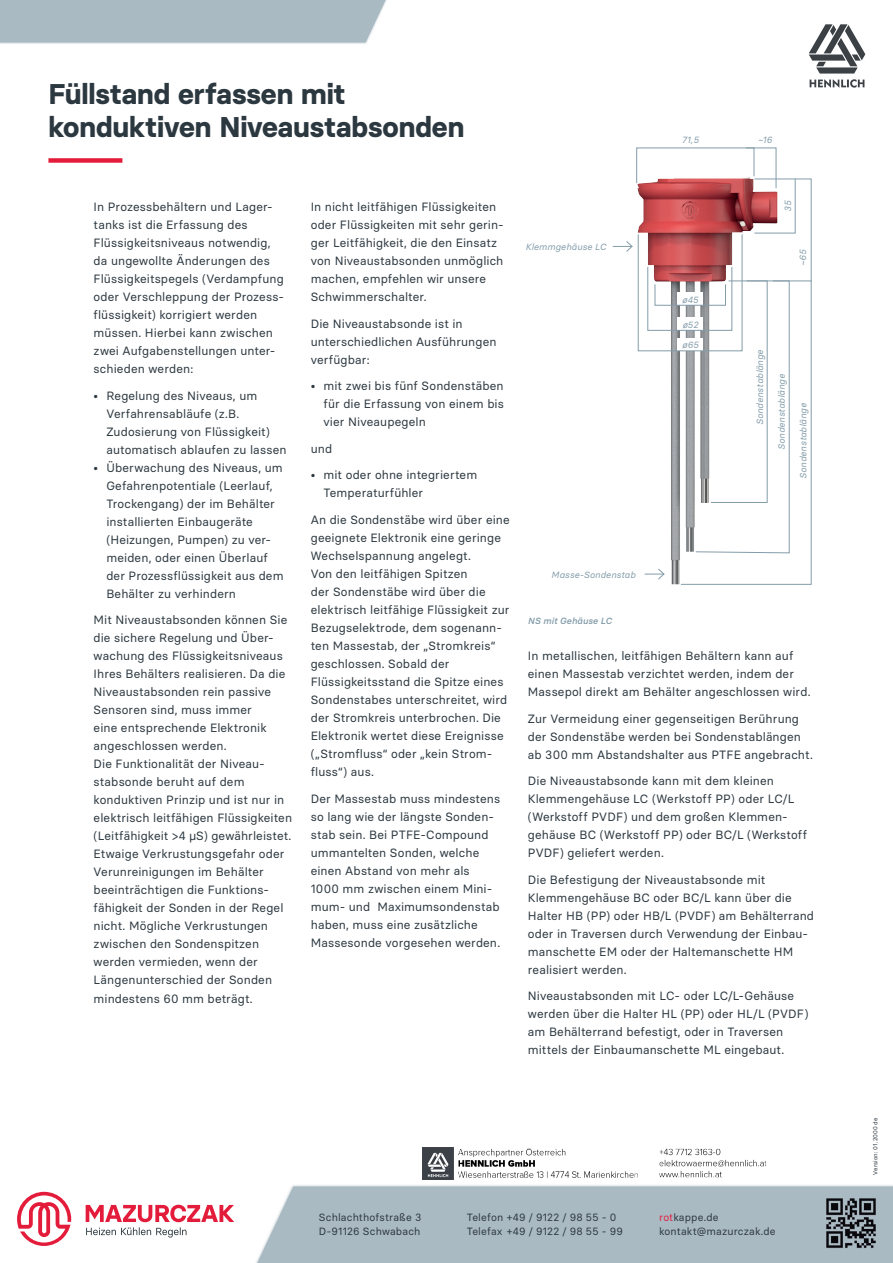
<style>
.page{position:relative;width:893px;height:1263px;background:#fff}
.page>*{position:absolute;margin:0;border:0;box-sizing:border-box;transform-origin:0 0}
.t1{font:700 28.5px/33px "Basier Square";color:#2c3840}
.t2{font:12px/18px "Basier Square";letter-spacing:.01em;color:#2c3840}
.t3{font:10.5px/13.5px "Basier Square";letter-spacing:.015em;color:#2c3840}
.t4{font:italic 9px "Basier Square";letter-spacing:.015em;color:#839ca9}
.t5{font:italic 500 9px "Basier Square";letter-spacing:.02em;color:#839ca9}
.t6{font:6px "Basier Square";letter-spacing:.02em;color:#2c3840}
.s1{font-family:"Helvetica Neue"}
.s2{color:#e41c3b}
</style>
<div class="page">
<div style="left:48px;top:158px;width:74px;height:5px;background:#e41c3b"></div>
<svg style="left:613px;top:147px;width:199px;height:438px"></svg>
<div style="left:242px;top:1184px;width:651px;height:79px;background:#aabac3;opacity:.7"></div>
<div style="left:244px;top:1186px;width:649px;height:77px;background:#aabac3"></div>
<svg style="left:17px;top:1192px;width:54px;height:54px"></svg>
<svg style="left:86px;top:1205px;width:148px;height:32px"></svg>
<img style="left:825px;top:1197px;width:52px;height:52px">
<img style="left:422px;top:1147px;width:344px;height:32px">
<div style="left:0;top:0;width:413px;height:45px;background:#aabac3;opacity:.7"></div>
<svg style="left:0;top:0;width:411px;height:43px;background:#b1c0c8"></svg>
<img style="left:808px;top:24px;width:58px;height:64px">
<h1 class="t1" style="left:48px;top:77px;width:417px">Füllstand erfassen mit konduktiven Niveaustabsonden</h1>
<p class="t4" style="left:682px;top:134px;width:18px">71,5</p>
<p class="t4" style="left:758px;top:134px;width:16px">~16</p>
<p class="t2" style="left:94px;top:198px;width:192px">In Prozessbehältern und Lager&shy;tanks ist die Erfassung des<br>Flüssigkeitsniveaus notwendig, da ungewollte Änderungen des<br>Flüssigkeitspegels (Verdampfung oder Verschleppung der Prozess&shy;flüssigkeit) korrigiert werden müssen. Hierbei kann zwischen zwei Aufgabenstellungen unter&shy;schieden werden:</p>
<p class="t2" style="left:106px;top:386px;width:182px;text-indent:-13px">• Regelung des Niveaus, um<br>Verfahrensabläufe (z.B.<br>Zudosierung von Flüssigkeit) automatisch ablaufen zu lassen</p>
<p class="t2" style="left:106px;top:458px;width:179px;text-indent:-13px">• Überwachung des Niveaus, um<br>Gefahrenpotentiale (Leerlauf,<br>Trockengang) der im Behälter installierten Einbaugeräte (Heizungen, Pumpen) zu ver&shy;meiden, oder einen Überlauf der Prozessflüssigkeit aus dem<br>Behälter zu verhindern</p>
<p class="t2" style="left:94px;top:611px;width:200px">Mit Niveaustabsonden können Sie die sichere Regelung und Über&shy;wachung des Flüssigkeitsniveaus<br>Ihres Behälters realisieren. Da die<br>Niveaustabsonden rein passive<br>Sensoren sind, muss immer<br>eine entsprechende Elektronik angeschlossen werden.<br>Die Funktionalität der Niveau&shy;stabsonde beruht auf dem konduktiven Prinzip und ist nur in elektrisch leitfähigen Flüssigkeiten (Leitfähigkeit &gt;4 <span class="s1">µ</span>S) gewährleistet.<br>Etwaige Verkrustungsgefahr oder<br>Verunreinigungen im Behälter beeinträchtigen die Funktions&shy;fähigkeit der Sonden in der Regel nicht. Mögliche Verkrustungen zwischen den Sondenspitzen werden vermieden, wenn der<br>Längenunterschied der Sonden mindestens 60 mm beträgt.</p>
<p class="t2" style="left:311px;top:198px;width:194px">In nicht leitfähigen Flüssigkeiten oder Flüssigkeiten mit sehr gerin&shy;ger Leitfähigkeit, die den Einsatz von Niveaustabsonden unmöglich machen, empfehlen wir unsere<br>Schwimmerschalter.</p>
<p class="t2" style="left:311px;top:314px;width:187px">Die Niveaustabsonde ist in unterschiedlichen Ausführungen verfügbar:</p>
<p class="t2" style="left:323px;top:377px;width:182px;text-align:justify;text-indent:-13px">• mit zwei bis fünf Sondenstäben für die Erfassung von einem bis vier Niveaupegeln</p>
<p class="t2" style="left:311px;top:439px;width:23px">und</p>
<p class="t2" style="left:323px;top:466px;width:155px;text-indent:-13px">• mit oder ohne integriertem<br>Temperaturfühler</p>
<p class="t2" style="left:311px;top:510px;width:200px">An die Sondenstäbe wird über eine geeignete Elektronik eine geringe<br>Wechselspannung angelegt.<br>Von den leitfähigen Spitzen</p>
<p class="t2" style="left:311px;top:582px;width:200px">der Sondenstäbe wird über die elektrisch leitfähige Flüssigkeit zur<br>Bezugselektrode, dem sogenann&shy;ten Massestab, der „Stromkreis“ geschlossen. Sobald der<br>Flüssigkeitsstand die Spitze eines<br>Sondenstabes unterschreitet, wird der Stromkreis unterbrochen. Die<br>Elektronik wertet diese Ereignisse („Stromfluss“ oder „kein Strom&shy;fluss“) aus.</p>
<p class="t2" style="left:311px;top:789px;width:191px">Der Massestab muss mindestens so lang wie der längste Sonden&shy;stab sein. Bei PTFE-Compound ummantelten Sonden, welche einen Abstand von mehr als<br>1000 mm zwischen einem Mini&shy;mum- und Maximumsondenstab haben, muss eine zusätzliche<br>Massesonde vorgesehen werden.</p>
<p class="t4" style="left:525px;top:241px;width:82px">Klemmgehäuse LC</p>
<p class="t4" style="left:682px;top:294px;width:18px">ø45</p>
<p class="t4" style="left:682px;top:319px;width:17px">ø52</p>
<p class="t4" style="left:682px;top:339px;width:18px">ø65</p>
<p class="t4" style="left:551px;top:569px;width:86px">Masse-Sondenstab</p>
<p class="t5" style="left:528px;top:615px;width:85px">NS mit Gehäuse LC</p>
<p class="t4" style="left:782px;top:211px;width:13px;rotate:-90deg">35</p>
<p class="t4" style="left:797px;top:266px;width:18px;rotate:-90deg">~65</p>
<p class="t4" style="left:754px;top:425px;width:77px;rotate:-90deg">Sondenstablänge</p>
<p class="t4" style="left:776px;top:450px;width:77px;rotate:-90deg">Sondenstablänge</p>
<p class="t4" style="left:798px;top:479px;width:77px;rotate:-90deg">Sondenstablänge</p>
<p class="t2" style="left:528px;top:647px;width:284px">In metallischen, leitfähigen Behältern kann auf einen Massestab verzichtet werden, indem der<br>Massepol direkt am Behälter angeschlossen wird.</p>
<p class="t2" style="left:528px;top:709px;width:286px">Zur Vermeidung einer gegenseitigen Berührung der Sondenstäbe werden bei Sondenstablängen ab 300 mm Abstandshalter aus PTFE angebracht.</p>
<p class="t2" style="left:528px;top:772px;width:281px">Die Niveaustabsonde kann mit dem kleinen Klemmengehäuse LC (Werkstoff PP) oder LC/L (Werkstoff PVDF) und dem großen Klemmen&shy;gehäuse BC (Werkstoff PP) oder BC/L (Werkstoff PVDF) geliefert werden.</p>
<p class="t2" style="left:528px;top:870px;width:288px">Die Befestigung der Niveaustabsonde mit Klemmengehäuse BC oder BC/L kann über die Halter HB (PP) oder HB/L (PVDF) am Behälterrand oder in Traversen durch Verwendung der Einbau&shy;manschette EM oder der Haltemanschette HM realisiert werden.</p>
<p class="t2" style="left:528px;top:987px;width:282px">Niveaustabsonden mit LC- oder LC/L-Gehäuse werden über die Halter HL (PP) oder HL/L (PVDF) am Behälterrand befestigt, oder in Traversen mittels der Einbaumanschette ML eingebaut.</p>
<p class="t3" style="left:319px;top:1211px;width:104px">Schlachthofstraße 3<br>D-91126 Schwabach</p>
<p class="t3" style="left:467px;top:1211px;width:158px">Telefon +49 / 9122 / 98 55 - 0<br>Telefax +49 / 9122 / 98 55 - 99</p>
<p class="t3" style="left:659px;top:1211px;width:118px"><span class="s2">rot</span>kappe.de kontakt@mazurczak.de</p>
<p class="t6" style="left:872px;top:1175px;width:59px;rotate:-90deg">Version: 01.2000 de</p>
</div>
